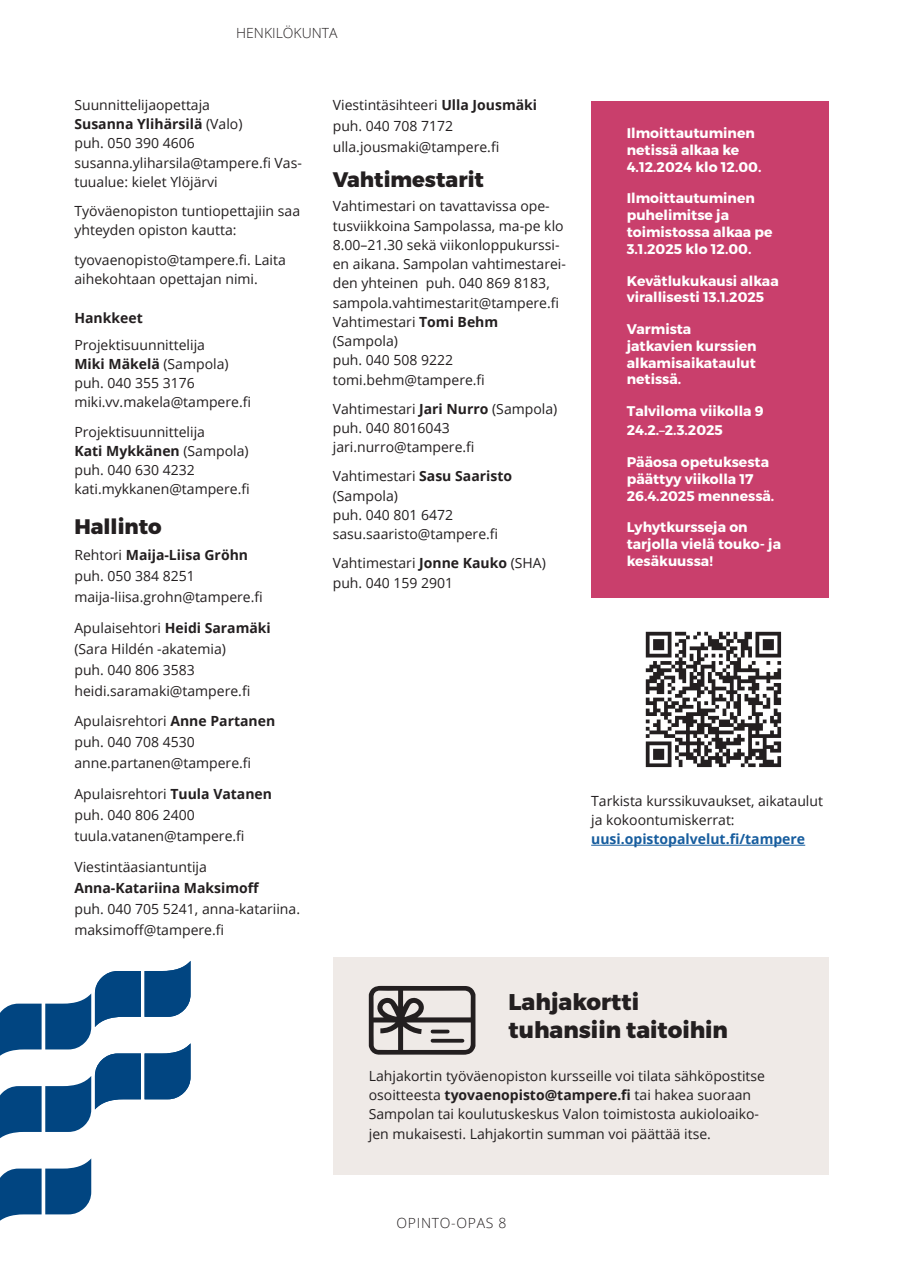
<style>
.page{position:relative;width:903px;height:1275px;background:#fff}
.page>*{position:absolute;margin:0;border:0;box-sizing:border-box;transform-origin:0 0}
.t1{font:800 22.75px/27.3px "Montserrat";color:#231f20}
.t2{font:800 21px "Montserrat";color:#231f20}
.t3{font:14px/19.2px "Open Sans";color:#231f20}
.t4{font:700 14px/16.8px "Montserrat";color:#fff}
.t5{font:300 14px "Open Sans";letter-spacing:.05em;color:#231f20}
.t6{font:300 14px "Open Sans";color:#231f20}
.s1{font-weight:700}
.s2{font-weight:400}
.s3{font-weight:700;color:#175d9e}
</style>
<div class="page">
<hr style="left:591px;top:845px;width:214px;height:1px;background:#175d9e">
<div style="left:333px;top:957px;width:495px;height:218px;background:#efeae7"></div>
<svg style="left:369px;top:986px;width:106px;height:69px"></svg>
<div style="left:591px;top:101px;width:237px;height:497px;background:#c93f6c"></div>
<img style="left:645px;top:631px;width:137px;height:137px">
<svg style="left:0;top:1158px;width:91px;height:63px"></svg>
<svg style="left:0;top:961px;width:191px;height:177px"></svg>
<p class="t6" style="left:236px;top:23px;width:103px">HENKILÖKUNTA</p>
<p class="t3" style="left:74px;top:95px;width:229px">Suunnittelijaopettaja<br><span class="s1">Susanna Ylihärsilä</span> (Valo)<br>puh. 050 390 4606 susanna.yliharsila@tampere.fi Vas&shy;tuualue: kielet Ylöjärvi</p>
<p class="t3" style="left:74px;top:201px;width:227px">Työväenopiston tuntiopettajiin saa yhteyden opiston kautta:</p>
<p class="t3" style="left:74px;top:249px;width:213px">tyovaenopisto@tampere.fi. Laita aihekohtaan opettajan nimi.</p>
<p class="t3" style="left:74px;top:304px;width:132px;line-height:26.8px"><span class="s1">Hankkeet<br></span>Projektisuunnittelija</p>
<p class="t3" style="left:74px;top:354px;width:178px"><span class="s1">Miki Mäkelä</span> (Sampola) puh. 040 355 3176 miki.vv.makela@tampere.fi</p>
<p class="t3" style="left:74px;top:421px;width:177px">Projektisuunnittelija<br><span class="s1">Kati Mykkänen</span> (Sampola) puh. 040 630 4232 kati.mykkanen@tampere.fi</p>
<p class="t2" style="left:74px;top:513px;width:89px">Hallinto</p>
<p class="t3" style="left:74px;top:544px;width:190px;line-height:21px">Rehtori <span class="s1">Maija-Liisa Gröhn </span>puh. 050 384 8251 maija-liisa.grohn@tampere.fi</p>
<p class="t3" style="left:74px;top:617px;width:198px;line-height:21px">Apulaisehtori <span class="s1">Heidi Saramäki </span>(Sara Hildén -akatemia)<br>puh. 040 806 3583 heidi.saramaki@tampere.fi</p>
<p class="t3" style="left:74px;top:710px;width:202px;line-height:21px">Apulaisrehtori <span class="s1">Anne Partanen </span>puh. 040 708 4530 anne.partanen@tampere.fi</p>
<p class="t3" style="left:74px;top:783px;width:199px;line-height:21px">Apulaisrehtori <span class="s1">Tuula Vatanen </span>puh. 040 806 2400 tuula.vatanen@tampere.fi</p>
<p class="t3" style="left:74px;top:856px;width:227px;line-height:21px">Viestintäasiantuntija<br><span class="s1">Anna-Katariina Maksimoff<br></span>puh. 040 705 5241, anna-katariina. maksimoff@tampere.fi</p>
<p class="t3" style="left:333px;top:94px;width:206px;line-height:21px">Viestintäsihteeri <span class="s1">Ulla Jousmäki </span>puh. 040 708 7172 ulla.jousmaki@tampere.fi</p>
<p class="t2" style="left:333px;top:167px;width:153px">Vahtimestarit</p>
<p class="t3" style="left:333px;top:196px;width:235px">Vahtimestari on tavattavissa ope&shy;tusviikkoina Sampolassa, ma-pe klo<br>8.00–21.30 sekä viikonloppukurssi&shy;en aikana. Sampolan vahtimestarei&shy;den yhteinen puh. 040 869 8183, sampola.vahtimestarit@tampere.fi<br>Vahtimestari <span class="s1">Tomi Behm </span>(Sampola)<br>puh. 040 508 9222 tomi.behm@tampere.fi</p>
<p class="t3" style="left:333px;top:399px;width:226px">Vahtimestari <span class="s1">Jari Nurro</span> (Sampola) puh. 040 8016043 jari.nurro@tampere.fi</p>
<p class="t3" style="left:333px;top:466px;width:181px">Vahtimestari <span class="s1">Sasu Saaristo </span>(Sampola)<br>puh. 040 801 6472 sasu.saaristo@tampere.fi</p>
<p class="t3" style="left:333px;top:553px;width:215px">Vahtimestari <span class="s1">Jonne Kauko</span> (SHA) puh. 040 159 2901</p>
<p class="t4" style="left:627px;top:125px;width:136px">Ilmoittautuminen netissä alkaa ke<br>4.12.2024 klo 12.00.</p>
<p class="t4" style="left:627px;top:190px;width:147px">Ilmoittautuminen puhelimitse ja toimistossa alkaa pe<br>3.1.2025 klo 12.00.</p>
<p class="t4" style="left:627px;top:272px;width:153px">Kevätlukukausi alkaa virallisesti 13.1.2025</p>
<p class="t4" style="left:627px;top:321px;width:131px">Varmista jatkavien kurssien alkamisaikataulut netissä.</p>
<p class="t4" style="left:627px;top:402px;width:138px;line-height:19.2px">Talviloma viikolla 9<br>24.2.<span class="s2">–</span>2.3.2025</p>
<p class="t4" style="left:627px;top:454px;width:149px">Pääosa opetuksesta päättyy viikolla 17<br>26.4.2025 mennessä.</p>
<p class="t4" style="left:627px;top:519px;width:156px">Lyhytkursseja on tarjolla vielä touko- ja kesäkuussa!</p>
<p class="t3" style="left:591px;top:791px;width:233px">Tarkista kurssikuvaukset, aikataulut ja kokoontumiskerrat: <span class="s3">uusi.opistopalvelut.fi/tampere</span></p>
<p class="t1" style="left:509px;top:989px;width:221px">Lahjakortti tuhansiin taitoihin</p>
<p class="t3" style="left:369px;top:1066px;width:398px">Lahjakortin työväenopiston kursseille voi tilata sähköpostitse osoitteesta <span class="s1">tyovaenopisto@tampere.fi</span> tai hakea suoraan Sampolan tai koulutuskeskus Valon toimistosta aukioloaiko&shy;jen mukaisesti. Lahjakortin summan voi päättää itse.</p>
<p class="t5" style="left:396px;top:1213px;width:111px">OPINTO-OPAS 8</p>
</div>
